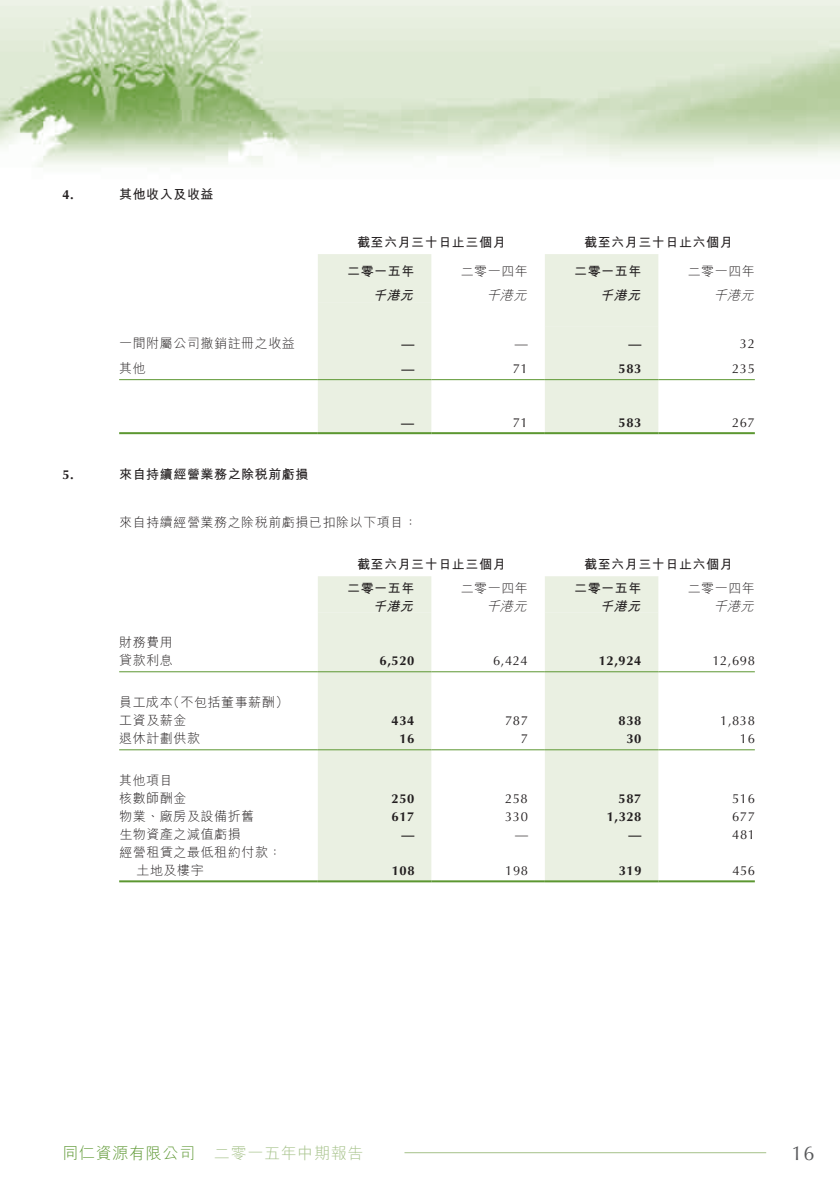
<style>
.page{position:relative;width:840px;height:1191px;background:#fff}
.page>*{position:absolute;margin:0;border:0;box-sizing:border-box;transform-origin:0 0}
.t1{font:20px "Optima";color:#57585a}
.t2{font:300 16px "M Hei HK";letter-spacing:.04em;color:#a6c28a}
.t3{font:300 16px "M Hei HK";letter-spacing:.04em;color:#5c9731}
.t4{font:300 13px/18px "M Hei HK";letter-spacing:.04em;color:#231f20}
.t5{font:700 13px "M Hei HK";letter-spacing:.04em;color:#231f20}
.t6{font:700 13px "Optima";letter-spacing:.04em;color:#231f20}
.t7{font:13px "Optima";letter-spacing:.04em;color:#231f20}
.t8{font:italic 300 13px "M Hei HK";color:#231f20}
.t9{font:italic 700 13px "M Hei HK";color:#231f20}
</style>
<div class="page">
<img style="left:0;top:0;width:839px;height:1154px">
<hr style="left:404px;top:1152px;width:361px;height:1px;background:#a6c28a">
<svg style="left:317px;top:254px;width:341px;height:48px"></svg>
<svg style="left:317px;top:302px;width:341px;height:130px;fill:#eaf0e2"></svg>
<hr style="left:119px;top:379px;width:198px;height:1px;background:#5c9731">
<hr style="left:317px;top:379px;width:114px;height:1px;background:#5c9731">
<hr style="left:431px;top:379px;width:113px;height:1px;background:#5c9731">
<hr style="left:544px;top:379px;width:114px;height:1px;background:#5c9731">
<hr style="left:658px;top:379px;width:96px;height:1px;background:#5c9731">
<hr style="left:119px;top:432px;width:198px;height:2px;background:#5c9731">
<hr style="left:317px;top:432px;width:114px;height:2px;background:#5c9731">
<hr style="left:431px;top:432px;width:113px;height:2px;background:#5c9731">
<hr style="left:544px;top:432px;width:114px;height:2px;background:#5c9731">
<hr style="left:658px;top:432px;width:96px;height:2px;background:#5c9731">
<svg style="left:317px;top:576px;width:341px;height:36px"></svg>
<svg style="left:317px;top:612px;width:341px;height:268px;fill:#eaf0e2"></svg>
<hr style="left:119px;top:671px;width:198px;height:1px;background:#5c9731">
<hr style="left:317px;top:671px;width:114px;height:1px;background:#5c9731">
<hr style="left:431px;top:671px;width:113px;height:1px;background:#5c9731">
<hr style="left:544px;top:671px;width:114px;height:1px;background:#5c9731">
<hr style="left:658px;top:671px;width:96px;height:1px;background:#5c9731">
<hr style="left:119px;top:749px;width:198px;height:1px;background:#5c9731">
<hr style="left:317px;top:749px;width:114px;height:1px;background:#5c9731">
<hr style="left:431px;top:749px;width:113px;height:1px;background:#5c9731">
<hr style="left:544px;top:749px;width:114px;height:1px;background:#5c9731">
<hr style="left:658px;top:749px;width:96px;height:1px;background:#5c9731">
<hr style="left:119px;top:880px;width:198px;height:2px;background:#5c9731">
<hr style="left:317px;top:880px;width:114px;height:2px;background:#5c9731">
<hr style="left:431px;top:880px;width:113px;height:2px;background:#5c9731">
<hr style="left:544px;top:880px;width:114px;height:2px;background:#5c9731">
<hr style="left:658px;top:880px;width:96px;height:2px;background:#5c9731">
<p class="t6" style="left:62px;top:187px;width:13px">4.</p>
<p class="t6" style="left:62px;top:467px;width:13px">5.</p>
<p class="t5" style="left:119px;top:184px;width:96px">其他收入及收益</p>
<p class="t4" style="left:119px;top:334px;width:177px">一間附屬公司撤銷註冊之收益</p>
<p class="t4" style="left:119px;top:358px;width:28px">其他</p>
<p class="t5" style="left:119px;top:464px;width:191px">來自持續經營業務之除稅前虧損</p>
<p class="t5" style="left:357px;top:232px;width:150px">截至六月三十日止三個月</p>
<p class="t5" style="left:347px;top:262px;width:69px">二零一五年</p>
<p class="t4" style="left:460px;top:262px;width:69px">二零一四年</p>
<p class="t9" style="left:372px;top:286px;width:46px">千港元</p>
<p class="t8" style="left:486px;top:286px;width:46px">千港元</p>
<p class="t6" style="left:401px;top:336px;width:14px">—</p>
<p class="t7" style="left:514px;top:336px;width:14px">—</p>
<p class="t6" style="left:401px;top:360px;width:14px">—</p>
<p class="t7" style="left:512px;top:360px;width:17px">71</p>
<p class="t6" style="left:401px;top:414px;width:14px">—</p>
<p class="t7" style="left:512px;top:414px;width:17px">71</p>
<p class="t4" style="left:119px;top:512px;width:299px">來自持續經營業務之除稅前虧損已扣除以下項目：</p>
<p class="t5" style="left:357px;top:554px;width:150px">截至六月三十日止三個月</p>
<p class="t4" style="left:119px;top:632px;width:55px">財務費用</p>
<p class="t4" style="left:119px;top:650px;width:55px">貸款利息</p>
<p class="t4" style="left:167px;top:692px;width:123px">（不包括董事薪酬(</p>
<p class="t4" style="left:119px;top:692px;width:55px">員工成本</p>
<p class="t4" style="left:119px;top:710px;width:69px">工資及薪金</p>
<p class="t4" style="left:119px;top:728px;width:82px">退休計劃供款</p>
<p class="t4" style="left:119px;top:770px;width:55px">其他項目</p>
<p class="t4" style="left:119px;top:788px;width:69px">核數師酬金</p>
<p class="t4" style="left:119px;top:806px;width:136px">物業、廠房及設備折舊</p>
<p class="t4" style="left:119px;top:824px;width:164px">生物資產之減值虧損<br>經營租賃之最低租約付款：</p>
<p class="t4" style="left:136px;top:860px;width:69px">土地及樓宇</p>
<p class="t5" style="left:347px;top:578px;width:69px">二零一五年</p>
<p class="t4" style="left:460px;top:578px;width:69px">二零一四年</p>
<p class="t9" style="left:372px;top:596px;width:46px">千港元</p>
<p class="t8" style="left:486px;top:596px;width:46px">千港元</p>
<p class="t6" style="left:379px;top:652px;width:36px">6,520</p>
<p class="t7" style="left:493px;top:652px;width:36px">6,424</p>
<p class="t6" style="left:391px;top:712px;width:24px">434</p>
<p class="t7" style="left:505px;top:712px;width:24px">787</p>
<p class="t6" style="left:399px;top:730px;width:17px">16</p>
<p class="t7" style="left:520px;top:730px;width:9px">7</p>
<p class="t6" style="left:391px;top:790px;width:24px">250</p>
<p class="t7" style="left:505px;top:790px;width:24px">258</p>
<p class="t6" style="left:391px;top:808px;width:24px">617</p>
<p class="t7" style="left:505px;top:808px;width:24px">330</p>
<p class="t6" style="left:401px;top:826px;width:14px">—</p>
<p class="t7" style="left:514px;top:826px;width:14px">—</p>
<p class="t6" style="left:391px;top:862px;width:24px">108</p>
<p class="t7" style="left:505px;top:862px;width:24px">198</p>
<p class="t5" style="left:583px;top:232px;width:150px">截至六月三十日止六個月</p>
<p class="t5" style="left:574px;top:262px;width:69px">二零一五年</p>
<p class="t4" style="left:687px;top:262px;width:69px">二零一四年</p>
<p class="t9" style="left:599px;top:286px;width:46px">千港元</p>
<p class="t8" style="left:713px;top:286px;width:46px">千港元</p>
<p class="t6" style="left:628px;top:336px;width:14px">—</p>
<p class="t7" style="left:739px;top:336px;width:17px">32</p>
<p class="t6" style="left:618px;top:360px;width:24px">583</p>
<p class="t7" style="left:731px;top:360px;width:24px">235</p>
<p class="t6" style="left:618px;top:414px;width:24px">583</p>
<p class="t7" style="left:731px;top:414px;width:24px">267</p>
<p class="t5" style="left:583px;top:554px;width:150px">截至六月三十日止六個月</p>
<p class="t5" style="left:574px;top:578px;width:69px">二零一五年</p>
<p class="t4" style="left:687px;top:578px;width:69px">二零一四年</p>
<p class="t9" style="left:599px;top:596px;width:46px">千港元</p>
<p class="t8" style="left:713px;top:596px;width:46px">千港元</p>
<p class="t6" style="left:598px;top:652px;width:44px">12,924</p>
<p class="t7" style="left:712px;top:652px;width:44px">12,698</p>
<p class="t6" style="left:618px;top:712px;width:24px">838</p>
<p class="t7" style="left:719px;top:712px;width:36px">1,838</p>
<p class="t6" style="left:626px;top:730px;width:17px">30</p>
<p class="t7" style="left:739px;top:730px;width:17px">16</p>
<p class="t6" style="left:618px;top:790px;width:24px">587</p>
<p class="t7" style="left:731px;top:790px;width:24px">516</p>
<p class="t6" style="left:606px;top:808px;width:36px">1,328</p>
<p class="t7" style="left:731px;top:808px;width:24px">677</p>
<p class="t6" style="left:628px;top:826px;width:14px">—</p>
<p class="t7" style="left:731px;top:826px;width:24px">481</p>
<p class="t6" style="left:618px;top:862px;width:24px">319</p>
<p class="t7" style="left:732px;top:862px;width:24px">456</p>
<p class="t3" style="left:62px;top:1141px;width:134px">同仁資源有限公司</p>
<p class="t2" style="left:214px;top:1141px;width:151px">二零一五年中期報告</p>
<h1 class="t1" style="left:791px;top:1141px;width:25px">16</h1>
</div>
